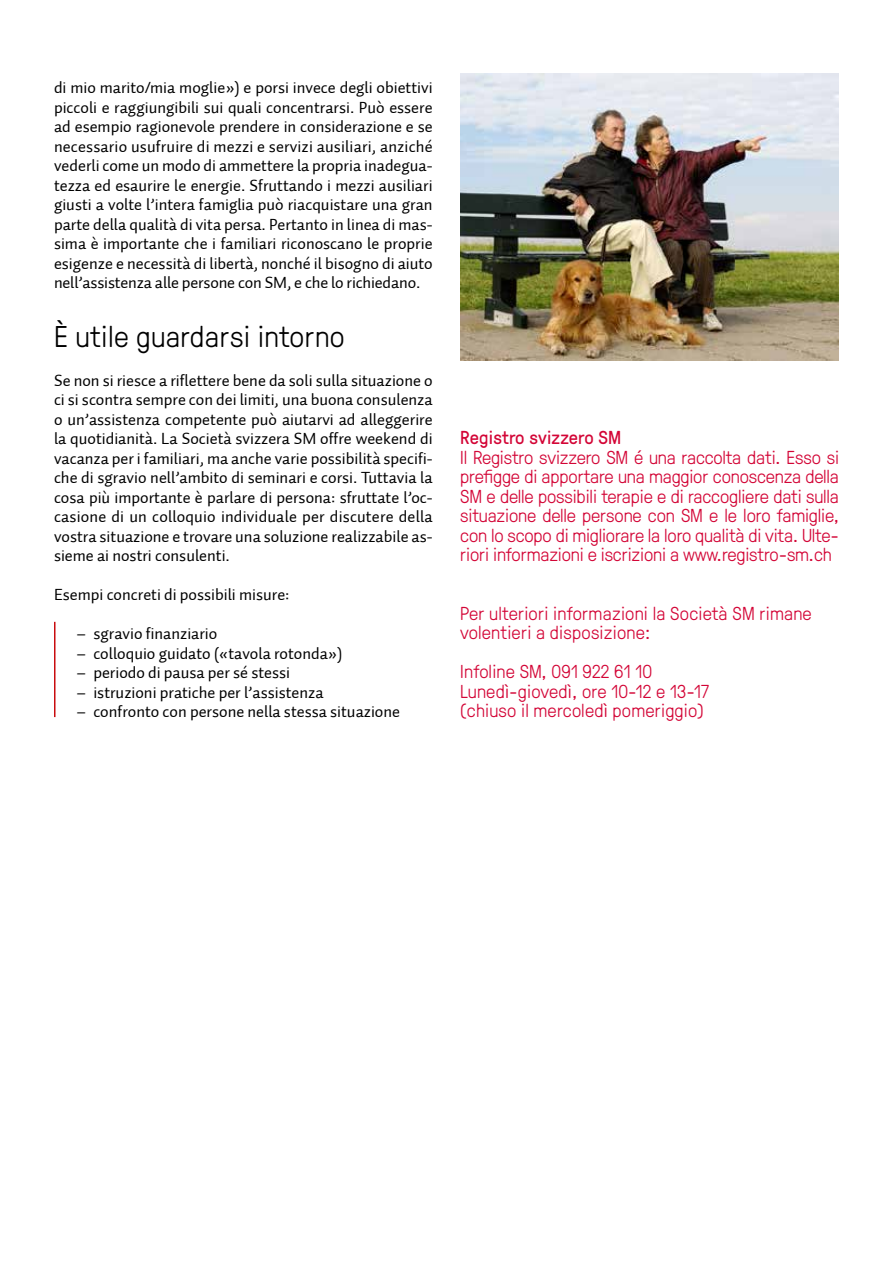
<style>
.page{position:relative;width:893px;height:1263px;background:#fff}
.page>*{position:absolute;margin:0;border:0;box-sizing:border-box;transform-origin:0 0}
.t1{font:300 30px "GT Pressura";letter-spacing:.01em;color:#000}
.t2{font:300 18.75px/19.5px "GT Pressura";letter-spacing:.01em;color:#d30536}
.t3{font:18.75px "GT Pressura";letter-spacing:.01em;color:#d30536}
.t4{font:16.5px/19.5px "Auto 2 Regular LF";color:#000;text-align:justify}
</style>
<div class="page">
<img style="left:460px;top:74px;width:379px;height:286px">
<hr style="left:54px;top:622px;width:2px;height:95px;background:#c90c0f">
<p class="t4" style="left:54px;top:78px;width:380px">di mio marito/mia moglie») e porsi invece degli obiettivi piccoli e raggiungibili sui quali concentrarsi. Può essere ad esempio ragionevole prendere in considerazione e se necessario usufruire di mezzi e servizi ausiliari, anziché vederli come un modo di ammettere la propria inadegua&shy;tezza ed esaurire le energie. Sfruttando i mezzi ausiliari giusti a volte l’intera famiglia può riacquistare una gran parte della qualità di vita persa. Pertanto in linea di mas&shy;sima è importante che i familiari riconoscano le proprie esigenze e necessità di libertà, nonché il bisogno di aiuto nell’assistenza alle persone con SM, e che lo richiedano.</p>
<h1 class="t1" style="left:54px;top:315px;width:292px">È utile guardarsi intorno</h1>
<p class="t4" style="left:54px;top:370px;width:380px">Se non si riesce a riflettere bene da soli sulla situazione o ci si scontra sempre con dei limiti, una buona consulenza o un’assistenza competente può aiutarvi ad alleggerire la quotidianità. La Società svizzera SM offre weekend di vacanza per i familiari, ma anche varie possibilità specifi&shy;che di sgravio nell’ambito di seminari e corsi. Tuttavia la cosa più importante è parlare di persona: sfruttate l’oc&shy;casione di un colloquio individuale per discutere della vostra situazione e trovare una soluzione realizzabile as&shy;sieme ai nostri consulenti.</p>
<p class="t4" style="left:54px;top:585px;width:237px">Esempi concreti di possibili misure:</p>
<p class="t4" style="left:77px;top:624px;width:142px">– sgravio finanziario</p>
<p class="t4" style="left:77px;top:643px;width:267px">– colloquio guidato («tavola rotonda»)</p>
<p class="t4" style="left:77px;top:663px;width:215px">– periodo di pausa per sé stessi</p>
<p class="t4" style="left:77px;top:683px;width:248px">– istruzioni pratiche per l’assistenza</p>
<p class="t4" style="left:77px;top:702px;width:325px">– confronto con persone nella stessa situazione</p>
<p class="t3" style="left:460px;top:424px;width:163px">Registro svizzero SM</p>
<p class="t2" style="left:460px;top:446px;width:380px;text-align:justify">Il Registro svizzero SM é una raccolta dati. Esso si prefigge di apportare una maggior conoscenza della SM e delle possibili terapie e di raccogliere dati sulla situazione delle persone con SM e le loro famiglie, con lo scopo di migliorare la loro qualità di vita. Ulte&shy;riori informazioni e iscrizioni a www.registro-sm.ch</p>
<p class="t2" style="left:460px;top:602px;width:353px">Per ulteriori informazioni la Società SM rimane volentieri a disposizione:</p>
<p class="t2" style="left:460px;top:661px;width:250px">Infoline SM, 091 922 61 10<br>Lunedì-giovedì, ore 10-12 e 13-17 (chiuso il mercoledì pomeriggio)</p>
</div>
